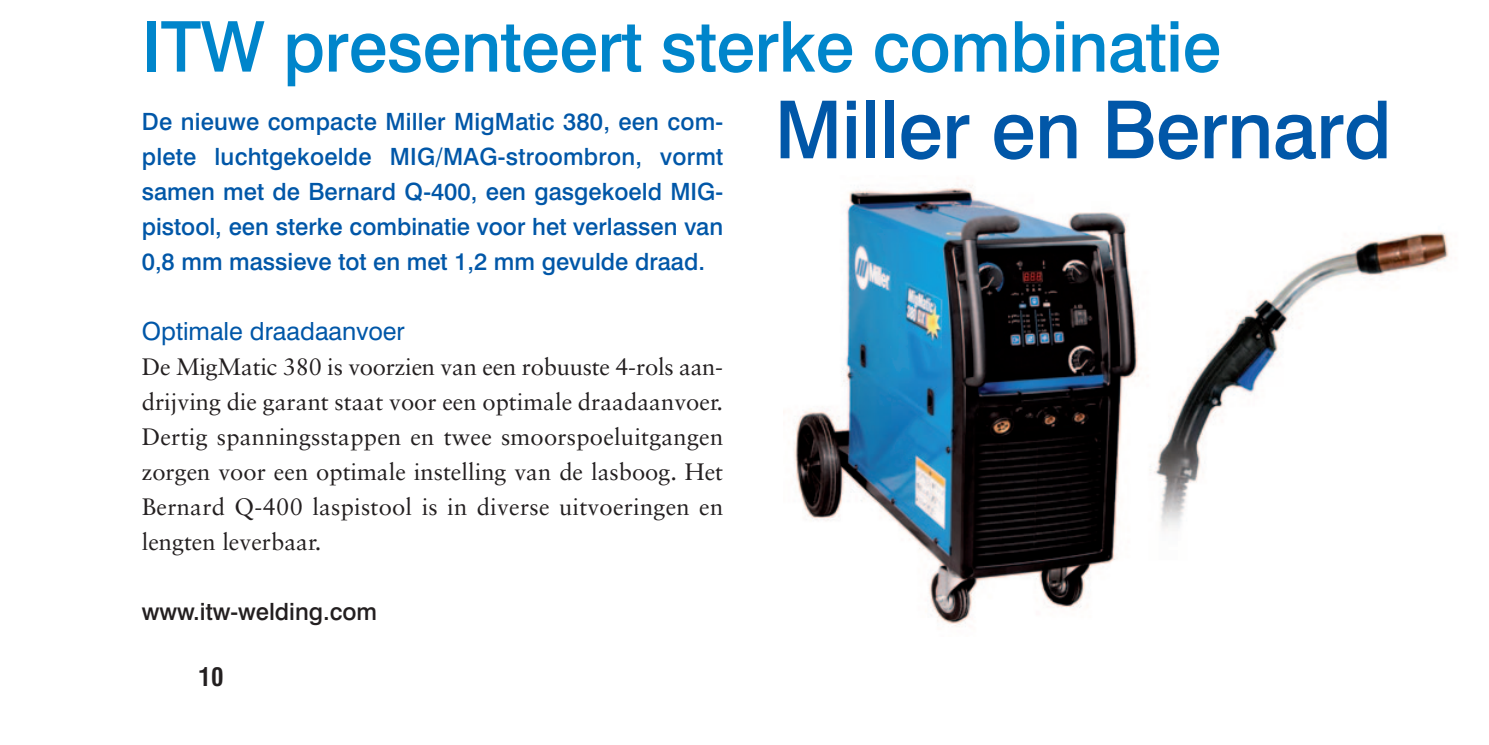
<style>
.page{position:relative;width:1489px;height:745px;background:#fff}
.page>*{position:absolute;margin:0;border:0;box-sizing:border-box;transform-origin:0 0}
.t1{font:500 80px "Swiss 721 BT";letter-spacing:-.01em;color:#0157a8}
.t2{font:500 70px "Swiss 721 BT";letter-spacing:-.01em;color:#0085cb}
.t3{font:25px "Swiss 721 BT";color:#0157a8}
.t4{font:700 condensed 25px "Swiss 721 BT";color:#231f20}
.t5{font:23.75px/35px "Sabon";letter-spacing:.01em;color:#231f20;text-align:justify}
.t6{font:500 23.75px/35px "Swiss 721 BT";color:#0157a8;text-align:justify}
.t7{font:500 23.75px "Swiss 721 BT";color:#231f20}
</style>
<div class="page">
<img style="left:794px;top:185px;width:655px;height:441px">
<hr style="left:142px;top:0;width:1346px;height:1px;background:#231f20">
<p class="t2" style="left:142px;top:21px;width:1080px">ITW presenteert sterke combinatie</p>
<p class="t1" style="left:774px;top:101px;width:619px">Miller en Bernard</p>
<p class="t6" style="left:142px;top:106px;width:583px">De nieuwe compacte Miller MigMatic 380, een com&shy;plete luchtgekoelde MIG/MAG-stroombron, vormt samen met de Bernard Q-400, een gasgekoeld MIG&shy;pistool, een sterke combinatie voor het verlassen van 0,8 mm massieve tot en met 1,2 mm gevulde draad.</p>
<p class="t3" style="left:142px;top:318px;width:264px">Optimale draadaanvoer</p>
<p class="t5" style="left:142px;top:351px;width:583px">De MigMatic 380 is voorzien van een robuuste 4-rols aan&shy;drijving die garant staat voor een optimale draadaanvoer.<br>Dertig spanningsstappen en twee smoorspoeluitgangen zorgen voor een optimale instelling van de lasboog. Het Bernard Q-400 laspistool is in diverse uitvoeringen en lengten leverbaar.</p>
<p class="t7" style="left:142px;top:602px;width:237px">www.itw-welding.com</p>
<p class="t4" style="left:198px;top:664px;width:26px">10</p>
</div>
